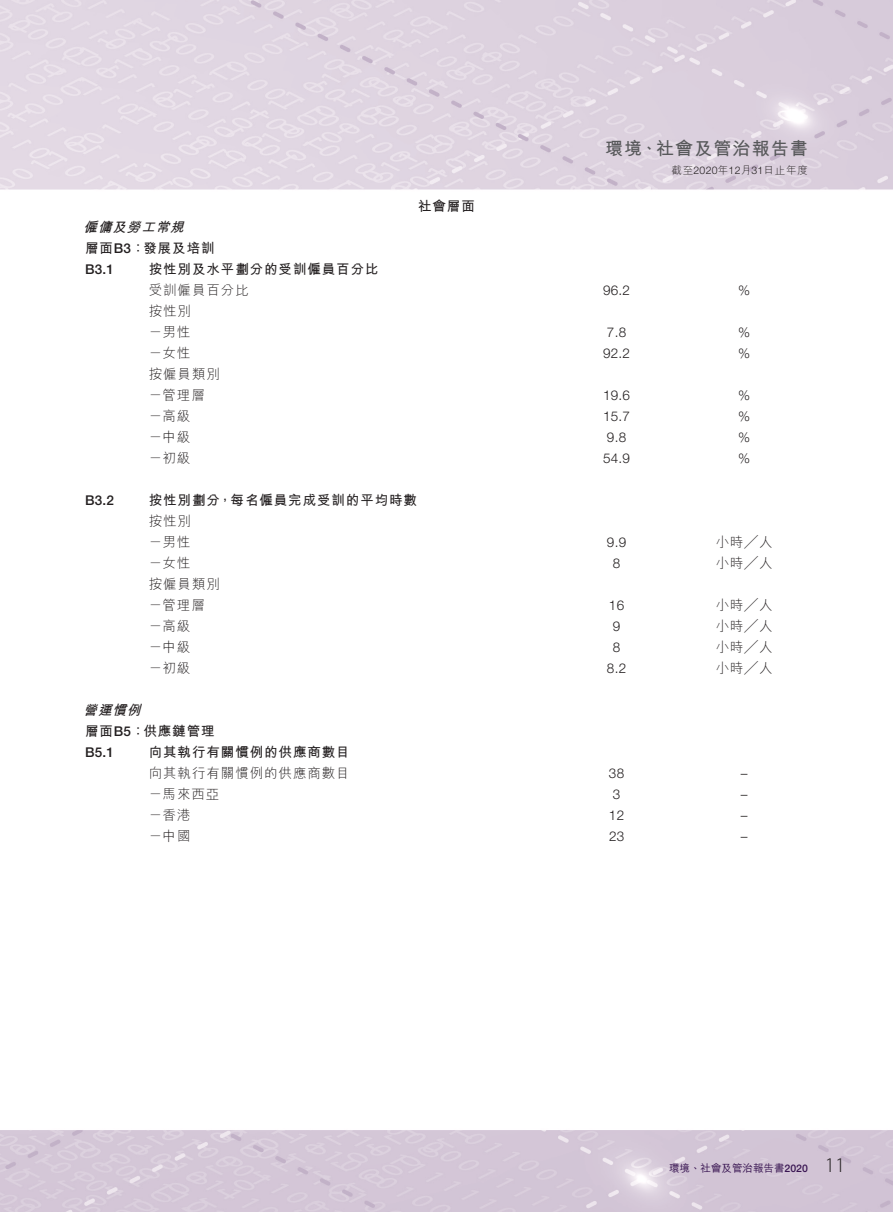
<style>
.page{position:relative;width:893px;height:1212px;background:#fff}
.page>*{position:absolute;margin:0;border:0;box-sizing:border-box;transform-origin:0 0}
.t1{font:700 18px "M Hei HK";letter-spacing:.06em;color:#57585a}
.t2{font:300 13.5px/21px "M Hei HK";letter-spacing:.07em;color:#231f20}
.t3{font:700 13.5px/21px "M Hei HK";letter-spacing:.07em;color:#231f20}
.t4{font:300 13.5px "Helvetica Neue LT Std";letter-spacing:.02em;color:#231f20}
.t5{font:500 13.5px "Helvetica Neue LT Std";color:#231f20}
.t6{font:500 10.5px "M Hei HK";color:#381451}
.t7{font:300 10.5px "M Hei HK";letter-spacing:.075em;color:#231f20}
.s1{font-family:"Helvetica Neue LT Std"}
.s2{font-style:italic}
.s3{font-family:"Helvetica Neue LT Std";font-weight:500}
.s4{font-family:"Myriad Pro";font-weight:300;font-size:21px;color:#231f20}
</style>
<div class="page">
<img style="left:0;top:0;width:893px;height:1212px">
<p class="t3" style="left:418px;top:194px;width:58px">社會層面</p>
<h1 class="t1" style="left:605px;top:136px;width:204px">環境、社會及管治報告書</h1>
<p class="t7" style="left:671px;top:165px;width:138px">截至<span class="s1">2020</span>年<span class="s1">12</span>月<span class="s1">31</span>日止年度</p>
<p class="t3" style="left:84px;top:215px;width:132px"><span class="s2">僱傭及勞工常規<br></span>層面<span class="s3">B3</span>：發展及培訓</p>
<p class="t5" style="left:85px;top:261px;width:30px">B3.1</p>
<p class="t3" style="left:149px;top:257px;width:231px">按性別及水平劃分的受訓僱員百分比</p>
<p class="t2" style="left:149px;top:279px;width:102px">受訓僱員百分比</p>
<p class="t4" style="left:603px;top:282px;width:28px">96.2</p>
<p class="t4" style="left:738px;top:282px;width:14px">%</p>
<p class="t2" style="left:149px;top:300px;width:44px">按性別－男性</p>
<p class="t4" style="left:607px;top:324px;width:21px">7.8</p>
<p class="t4" style="left:738px;top:324px;width:14px">%</p>
<p class="t2" style="left:149px;top:342px;width:43px">－女性</p>
<p class="t4" style="left:603px;top:345px;width:28px">92.2</p>
<p class="t4" style="left:738px;top:345px;width:14px">%</p>
<p class="t2" style="left:149px;top:363px;width:73px">按僱員類別－管理層</p>
<p class="t4" style="left:603px;top:387px;width:28px">19.6</p>
<p class="t4" style="left:738px;top:387px;width:14px">%</p>
<p class="t2" style="left:149px;top:405px;width:43px">－高級</p>
<p class="t4" style="left:603px;top:408px;width:28px">15.7</p>
<p class="t4" style="left:738px;top:408px;width:14px">%</p>
<p class="t2" style="left:149px;top:426px;width:43px">－中級</p>
<p class="t4" style="left:607px;top:429px;width:21px">9.8</p>
<p class="t4" style="left:738px;top:429px;width:14px">%</p>
<p class="t2" style="left:149px;top:447px;width:43px">－初級</p>
<p class="t4" style="left:603px;top:450px;width:28px">54.9</p>
<p class="t4" style="left:738px;top:450px;width:14px">%</p>
<p class="t5" style="left:85px;top:492px;width:30px">B3.2</p>
<p class="t3" style="left:149px;top:488px;width:270px">按性別劃分，每名僱員完成受訓的平均時數</p>
<p class="t2" style="left:149px;top:510px;width:44px">按性別－男性</p>
<p class="t4" style="left:607px;top:534px;width:21px">9.9</p>
<p class="t2" style="left:716px;top:531px;width:58px">小時╱人</p>
<p class="t2" style="left:149px;top:552px;width:43px">－女性</p>
<p class="t4" style="left:613px;top:555px;width:9px">8</p>
<p class="t2" style="left:716px;top:552px;width:58px">小時╱人</p>
<p class="t2" style="left:149px;top:573px;width:73px">按僱員類別－管理層</p>
<p class="t4" style="left:609px;top:597px;width:17px">16</p>
<p class="t2" style="left:716px;top:594px;width:58px">小時╱人</p>
<p class="t2" style="left:149px;top:615px;width:43px">－高級</p>
<p class="t4" style="left:613px;top:618px;width:9px">9</p>
<p class="t2" style="left:716px;top:615px;width:58px">小時╱人</p>
<p class="t2" style="left:149px;top:636px;width:43px">－中級</p>
<p class="t4" style="left:613px;top:639px;width:9px">8</p>
<p class="t2" style="left:716px;top:636px;width:58px">小時╱人</p>
<p class="t2" style="left:149px;top:657px;width:43px">－初級</p>
<p class="t4" style="left:607px;top:660px;width:21px">8.2</p>
<p class="t2" style="left:716px;top:657px;width:58px">小時╱人</p>
<p class="t3" style="left:84px;top:698px;width:132px"><span class="s2">營運慣例<br></span>層面<span class="s3">B5</span>：供應鏈管理</p>
<p class="t5" style="left:85px;top:744px;width:30px">B5.1</p>
<p class="t3" style="left:149px;top:740px;width:202px">向其執行有關慣例的供應商數目</p>
<p class="t2" style="left:149px;top:762px;width:202px">向其執行有關慣例的供應商數目</p>
<p class="t4" style="left:609px;top:765px;width:17px">38</p>
<p class="t4" style="left:741px;top:765px;width:8px">–</p>
<p class="t2" style="left:149px;top:783px;width:72px">－馬來西亞</p>
<p class="t4" style="left:613px;top:786px;width:9px">3</p>
<p class="t4" style="left:741px;top:786px;width:8px">–</p>
<p class="t2" style="left:149px;top:804px;width:43px">－香港</p>
<p class="t4" style="left:609px;top:807px;width:17px">12</p>
<p class="t4" style="left:741px;top:807px;width:8px">–</p>
<p class="t2" style="left:149px;top:825px;width:43px">－中國</p>
<p class="t4" style="left:609px;top:828px;width:17px">23</p>
<p class="t4" style="left:741px;top:828px;width:8px">–</p>
<p class="t6" style="left:669px;top:1160px;width:178px">環境、社會及管治報告書<span class="s1">2020</span> <span class="s4">11</span></p>
</div>
